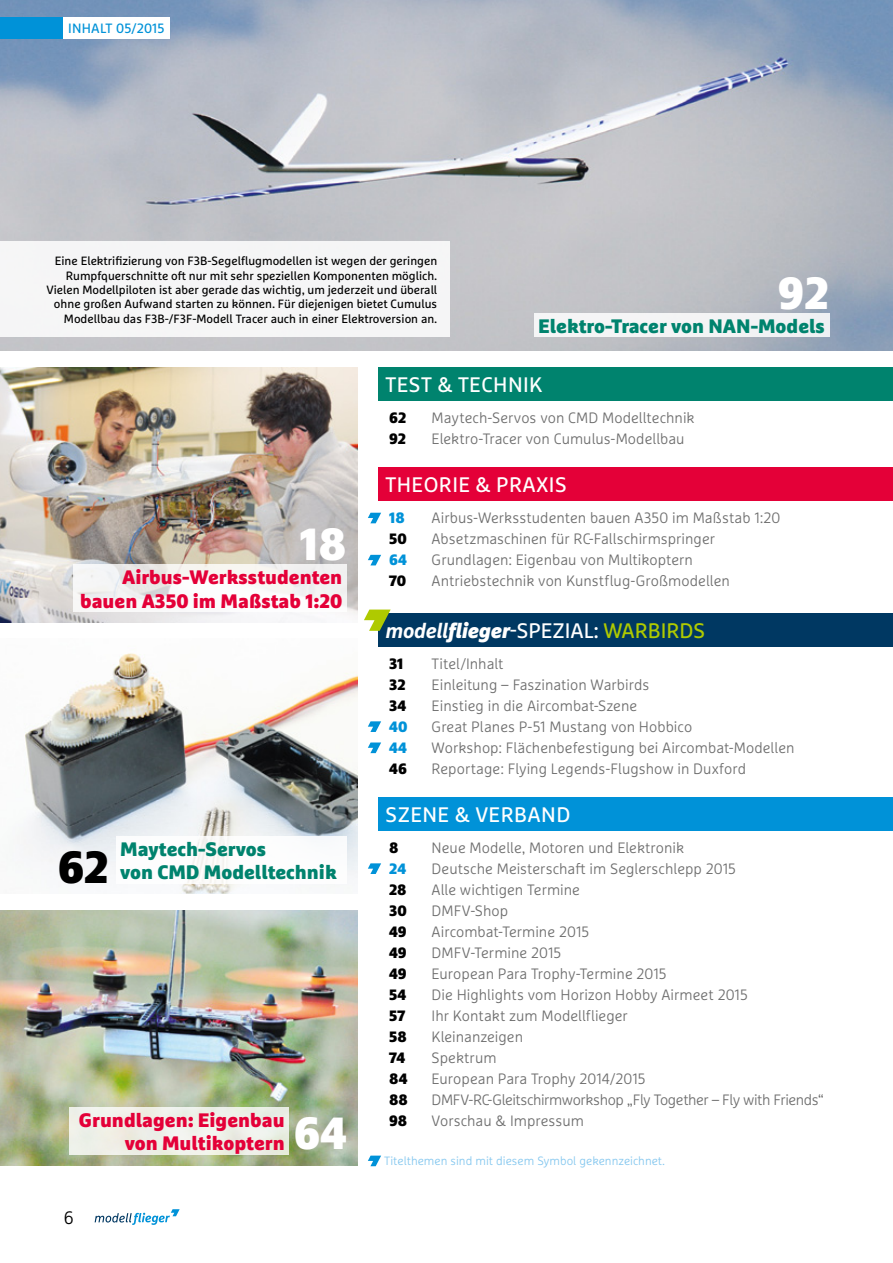
<style>
.page{position:relative;width:893px;height:1263px;background:#fff}
.page>*{position:absolute;margin:0;border:0;box-sizing:border-box;transform-origin:0 0}
.t1{font:900 45px "Marselis OT";color:#fff}
.t2{font:900 45px "Marselis OT";color:#000}
.t3{font:21px "Marselis OT";letter-spacing:.02em;color:#fff}
.t4{font:21px "Marselis OT";color:#fff}
.t5{font:900 19.5px/23.4px "Marselis OT";color:#e40038;text-align:right}
.t6{font:900 19.5px "Marselis OT";color:#00836e}
.t7{font:300 18px "Marselis OT";color:#000}
.t8{font:300 15px "Marselis OT";color:#6e6e6e}
.t9{font:300 15px "Marselis OT";letter-spacing:-.03em;color:#6e6e6e}
.t10{font:900 15px "Marselis OT";letter-spacing:.005em;color:#000}
.t11{font:900 15px "Marselis OT";letter-spacing:.02em;color:#0092d8}
.t12{font:13.5px "Marselis OT";letter-spacing:.01em;color:#0092d8}
.t13{font:12px/14.4px "Marselis OT";color:#000;text-align:right}
.t14{font:300 12px "Marselis OT";color:#84c7ef}
.s1{font-weight:700;font-style:italic}
.s2{font-weight:900;font-style:italic}
.s3{color:#afca00}
</style>
<div class="page">
<img style="left:0;top:910px;width:357px;height:255px">
<img style="left:0;top:367px;width:357px;height:256px">
<img style="left:0;top:0;width:893px;height:351px">
<img style="left:24px;top:653px;width:333px;height:241px">
<svg style="left:73px;top:565px;width:274px;height:47px;fill:#f7f6f5"></svg>
<div style="left:534px;top:313px;width:295px;height:24px;background:#f4f4f5"></div>
<div style="left:116px;top:836px;width:231px;height:47px;background:#fff"></div>
<div style="left:69px;top:1107px;width:220px;height:47px;background:#eef0e8"></div>
<div style="left:0;top:17px;width:64px;height:21px;background:#0092d8"></div>
<div style="left:64px;top:17px;width:106px;height:21px;background:#fff"></div>
<div style="left:0;top:242px;width:449px;height:95px;background:#f5f5f6"></div>
<svg style="left:368px;top:1155px;width:13px;height:11px"></svg>
<svg style="left:95px;top:1209px;width:85px;height:16px"></svg>
<div style="left:378px;top:367px;width:515px;height:34px;background:#00836e"></div>
<div style="left:378px;top:467px;width:515px;height:34px;background:#e40038"></div>
<svg style="left:368px;top:513px;width:13px;height:10px"></svg>
<svg style="left:368px;top:555px;width:13px;height:10px"></svg>
<div style="left:378px;top:613px;width:515px;height:33px;background:#003862"></div>
<svg style="left:364px;top:609px;width:27px;height:22px"></svg>
<svg style="left:368px;top:721px;width:13px;height:11px"></svg>
<svg style="left:368px;top:742px;width:13px;height:11px"></svg>
<div style="left:378px;top:797px;width:515px;height:33px;background:#0092d8"></div>
<svg style="left:368px;top:863px;width:13px;height:11px"></svg>
<p class="t12" style="left:68px;top:20px;width:98px">I nhalt 05/2015</p>
<p class="t13" style="left:46px;top:254px;width:392px">Eine Elektrifizierung von F3B-Segelflugmodellen ist wegen der geringen Rumpfquerschnitte oft nur mit sehr speziellen Komponenten möglich.<br>Vielen Modellpiloten ist aber gerade das wichtig, um jederzeit und überall ohne großen Aufwand starten zu können. Für diejenigen bietet Cumulus Modellbau das F3B-/F3F-Modell Tracer auch in einer Elektroversion an.</p>
<p class="t1" style="left:778px;top:264px;width:53px">92</p>
<p class="t6" style="left:538px;top:313px;width:288px">Elektro-Tracer von NAN-Models</p>
<p class="t3" style="left:385px;top:372px;width:157px">Test &amp; Technik</p>
<p class="t10" style="left:389px;top:408px;width:19px">62</p>
<p class="t8" style="left:432px;top:409px;width:264px">Maytech-Servos von CMD Modelltechnik</p>
<p class="t10" style="left:389px;top:429px;width:18px">92</p>
<p class="t8" style="left:432px;top:430px;width:254px">Elektro-Tracer von Cumulus-Modellbau</p>
<p class="t1" style="left:300px;top:516px;width:48px">18</p>
<p class="t5" style="left:80px;top:565px;width:264px">Airbus-Werksstudenten bauen A350 im Maßstab 1:20</p>
<p class="t2" style="left:58px;top:839px;width:53px">62</p>
<p class="t6" style="left:120px;top:836px;width:148px">Maytech-Servos</p>
<p class="t6" style="left:120px;top:860px;width:218px">von CMD Modelltechnik</p>
<p class="t5" style="left:79px;top:1108px;width:207px">Grundlagen: Eigenbau von Multikoptern</p>
<p class="t1" style="left:294px;top:1104px;width:54px">64</p>
<p class="t7" style="left:64px;top:1207px;width:11px">6</p>
<p class="t3" style="left:385px;top:472px;width:181px">Theorie &amp; Praxis</p>
<p class="t11" style="left:389px;top:508px;width:17px">18</p>
<p class="t8" style="left:432px;top:509px;width:350px">Airbus-Werksstudenten bauen A350 im Maßstab 1:20</p>
<p class="t10" style="left:389px;top:529px;width:19px">50</p>
<p class="t8" style="left:432px;top:530px;width:285px">Absetzmaschinen für RC-Fallschirmspringer</p>
<p class="t11" style="left:389px;top:550px;width:19px">64</p>
<p class="t8" style="left:432px;top:551px;width:263px">Grundlagen: Eigenbau von Multikoptern</p>
<p class="t10" style="left:389px;top:571px;width:19px">70</p>
<p class="t8" style="left:432px;top:572px;width:300px">Antriebstechnik von Kunstflug-Großmodellen</p>
<p class="t4" style="left:385px;top:618px;width:319px"><span class="s1">modell</span><span class="s2">flieger</span>-Spezial: <span class="s3">Warbirds</span></p>
<p class="t10" style="left:389px;top:654px;width:16px">31</p>
<p class="t8" style="left:432px;top:655px;width:73px">Titel/Inhalt</p>
<p class="t10" style="left:389px;top:675px;width:18px">32</p>
<p class="t8" style="left:432px;top:676px;width:219px">Einleitung – Faszination Warbirds</p>
<p class="t10" style="left:389px;top:696px;width:19px">34</p>
<p class="t8" style="left:432px;top:697px;width:207px">Einstieg in die Aircombat-Szene</p>
<p class="t11" style="left:389px;top:717px;width:20px">40</p>
<p class="t8" style="left:432px;top:718px;width:262px">Great Planes P-51 Mustang von Hobbico</p>
<p class="t11" style="left:389px;top:738px;width:19px">44</p>
<p class="t8" style="left:432px;top:739px;width:364px">Workshop: Flächenbefestigung bei Aircombat-Modellen</p>
<p class="t10" style="left:389px;top:759px;width:19px">46</p>
<p class="t8" style="left:432px;top:760px;width:316px">Reportage: Flying Legends-Flugshow in Duxford</p>
<p class="t3" style="left:385px;top:802px;width:186px">Szene &amp; Verband</p>
<p class="t10" style="left:389px;top:838px;width:11px">8</p>
<p class="t8" style="left:432px;top:839px;width:254px">Neue Modelle, Motoren und Elektronik</p>
<p class="t11" style="left:389px;top:859px;width:19px">24</p>
<p class="t8" style="left:432px;top:860px;width:306px">Deutsche Meisterschaft im Seglerschlepp 2015</p>
<p class="t10" style="left:389px;top:880px;width:19px">28</p>
<p class="t8" style="left:432px;top:881px;width:150px">Alle wichtigen Termine</p>
<p class="t10" style="left:389px;top:901px;width:19px">30</p>
<p class="t8" style="left:432px;top:902px;width:78px">DMFV-Shop</p>
<p class="t10" style="left:389px;top:922px;width:19px">49</p>
<p class="t8" style="left:432px;top:923px;width:159px">Aircombat-Termine 2015</p>
<p class="t10" style="left:389px;top:943px;width:19px">49</p>
<p class="t8" style="left:432px;top:944px;width:131px">DMFV-Termine 2015</p>
<p class="t10" style="left:389px;top:964px;width:19px">49</p>
<p class="t8" style="left:432px;top:965px;width:237px">European Para Trophy-Termine 2015</p>
<p class="t10" style="left:389px;top:985px;width:19px">54</p>
<p class="t8" style="left:432px;top:986px;width:318px">Die Highlights vom Horizon Hobby Airmeet 2015</p>
<p class="t10" style="left:389px;top:1006px;width:18px">57</p>
<p class="t8" style="left:432px;top:1007px;width:198px">Ihr Kontakt zum Modellflieger</p>
<p class="t10" style="left:389px;top:1027px;width:19px">58</p>
<p class="t8" style="left:432px;top:1028px;width:93px">Kleinanzeigen</p>
<p class="t10" style="left:389px;top:1048px;width:17px">74</p>
<p class="t8" style="left:432px;top:1049px;width:66px">Spektrum</p>
<p class="t10" style="left:389px;top:1069px;width:20px">84</p>
<p class="t8" style="left:432px;top:1070px;width:215px">European Para Trophy 2014/2015</p>
<p class="t10" style="left:389px;top:1090px;width:20px">88</p>
<p class="t9" style="left:432px;top:1091px;width:394px">DMFV-RC-Gleitschirmworkshop „Fly Together – Fly with Friends“</p>
<p class="t10" style="left:389px;top:1111px;width:20px">98</p>
<p class="t8" style="left:432px;top:1112px;width:154px">Vorschau &amp; Impressum</p>
<p class="t14" style="left:384px;top:1154px;width:282px">Titelthemen sind mit diesem Symbol gekennzeichnet.</p>
</div>
